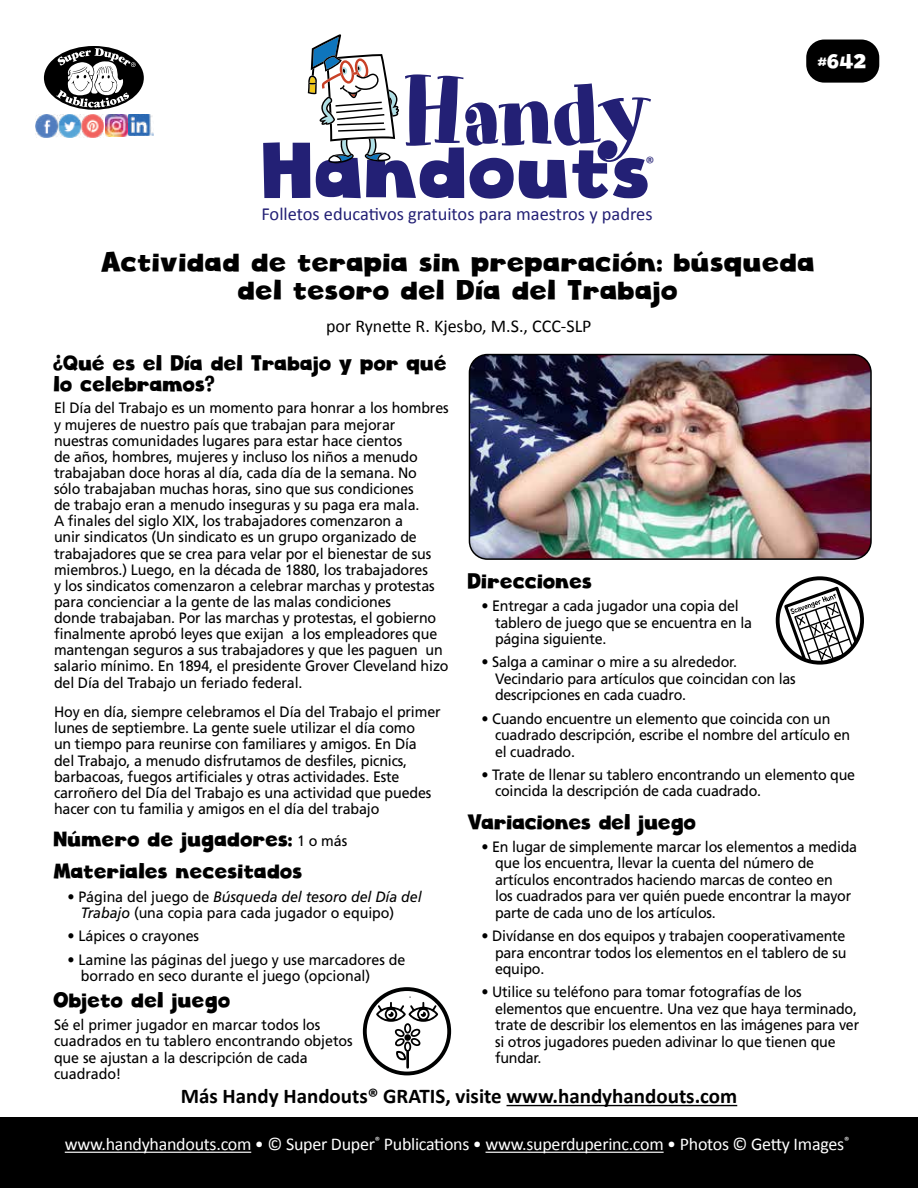
<style>
.page{position:relative;width:918px;height:1188px;background:#fff}
.page>*{position:absolute;margin:0;border:0;box-sizing:border-box;transform-origin:0 0}
.t1{font:93.75px "Art Department JNL";letter-spacing:-.03em;color:#232075}
.t2{font:76.8px "Cloudy Witha Chanceof Love";color:#232075}
.t3{font:27px/28.5px "Cloudy Witha Chanceof Love";color:#000;text-align:center}
.t4{font:21px/21px "Cloudy Witha Chanceof Love";letter-spacing:-.01em;color:#000;scale:.95 1}
.t5{font:700 21px "Calibri";color:#000}
.t6{font:19.5px "Cloudy Witha Chanceof Love";color:#fff}
.t7{font:18.45px "Calibri";color:#232075}
.t8{font:18px "Calibri";letter-spacing:-.015em;color:#fff}
.t9{font:18px "Calibri";color:#000}
.t10{font:18px "Calibri";color:#232075}
.t11{font:15px/16.2px "Frutiger";letter-spacing:-.01em;color:#000;scale:.95 1}
.s1{font-family:"Frutiger";font-size:15px}
.s2{font-style:italic}
</style>
<div class="page">
<hr style="left:507px;top:1105px;width:230px;height:1px;background:#000">
<div style="left:806px;top:40px;width:73px;height:43px;background:#000;border-radius:18px"></div>
<div style="left:0;top:1118px;width:918px;height:70px;background:#000"></div>
<div style="left:44px;top:46px;width:100px;height:64px;background:#000;border-radius:50%"></div>
<svg style="left:56px;top:48px;width:80px;height:60px"></svg>
<img style="left:36px;top:115px;width:68px;height:22px">
<img style="left:106px;top:115px;width:21px;height:21px">
<hr style="left:65px;top:1152px;width:186px;height:1px;background:#fff">
<hr style="left:486px;top:1152px;width:178px;height:1px;background:#fff">
<img style="left:129px;top:115px;width:24px;height:21px">
<svg style="left:308px;top:34px;width:91px;height:129px"></svg>
<img style="left:469px;top:355px;width:400px;height:204px">
<div style="left:469px;top:354px;width:403px;height:206px;border:2px solid #000;border-radius:18px"></div>
<div style="left:363px;top:987px;width:88px;height:88px;border:4px solid #000101;border-radius:50%"></div>
<hr style="left:406px;top:1052px;width:3px;height:15px;background:#000">
<svg style="left:376px;top:1002px;width:62px;height:59px"></svg>
<div style="left:776px;top:576px;width:88px;height:89px;border:4px solid #000;border-radius:50%"></div>
<svg style="left:782px;top:584px;width:80px;height:79px"></svg>
<h1 class="t1" style="left:402px;top:57px;width:252px">Handy</h1>
<h2 class="t2" style="left:264px;top:123px;width:391px">Handouts</h2>
<p class="t10" style="left:646px;top:150px;width:11px">®</p>
<p class="t7" style="left:261px;top:201px;width:393px">Folletos educativos gratuitos para maestros y padres</p>
<h3 class="t6" style="left:818px;top:49px;width:50px">#642</h3>
<h3 class="t3" style="left:102px;top:248px;width:716px">Actividad de terapia sin preparación: búsqueda del tesoro del Día del Trabajo</h3>
<p class="t9" style="left:326px;top:314px;width:267px">por Rynette R. Kjesbo, M.S., CCC-SLP</p>
<h3 class="t4" style="left:54px;top:352px;width:416px">¿Qué es el Día del Trabajo y por qué lo celebramos?</h3>
<p class="t11" style="left:54px;top:400px;width:417px">El Día del Trabajo es un momento para honrar a los hombres y mujeres de nuestro país que trabajan para mejorar nuestras comunidades lugares para estar hace cientos<br>de años, hombres, mujeres y incluso los niños a menudo trabajaban doce horas al día, cada día de la semana. No<br>sólo trabajaban muchas horas, sino que sus condiciones<br>de trabajo eran a menudo inseguras y su paga era mala.<br>A finales del siglo XIX, los trabajadores comenzaron a<br>unir sindicatos (Un sindicato es un grupo organizado de trabajadores que se crea para velar por el bienestar de sus miembros.) Luego, en la década de 1880, los trabajadores<br>y los sindicatos comenzaron a celebrar marchas y protestas para concienciar a la gente de las malas condiciones<br>donde trabajaban. Por las marchas y protestas, el gobierno finalmente aprobó leyes que exijan a los empleadores que mantengan seguros a sus trabajadores y que les paguen un salario mínimo. En 1894, el presidente Grover Cleveland hizo del Día del Trabajo un feriado federal.</p>
<p class="t11" style="left:54px;top:704px;width:409px">Hoy en día, siempre celebramos el Día del Trabajo el primer lunes de septiembre. La gente suele utilizar el día como<br>un tiempo para reunirse con familiares y amigos. En Día del Trabajo, a menudo disfrutamos de desfiles, picnics, barbacoas, fuegos artificiales y otras actividades. Este carroñero del Día del Trabajo es una actividad que puedes hacer con tu familia y amigos en el día del trabajo</p>
<h3 class="t4" style="left:54px;top:823px;width:310px;line-height:32.2px">Número de jugadores: <span class="s1">1 o más<br></span>Materiales necesitados</h3>
<p class="t11" style="left:81px;top:888px;width:360px;text-indent:-13px">• Página del juego de <span class="s2">Búsqueda del tesoro del Día del<br>Trabajo</span> (una copia para cada jugador o equipo)</p>
<p class="t11" style="left:68px;top:928px;width:140px">• Lápices o crayones</p>
<p class="t11" style="left:81px;top:951px;width:343px;text-indent:-13px">• Lamine las páginas del juego y use marcadores de borrado en seco durante el juego (opcional)</p>
<h3 class="t4" style="left:54px;top:990px;width:188px">Objeto del juego</h3>
<p class="t11" style="left:54px;top:1016px;width:316px">Sé el primer jugador en marcar todos los cuadrados en tu tablero encontrando objetos que se ajustan a la descripción de cada cuadrado!</p>
<h3 class="t4" style="left:468px;top:571px;width:133px">Direcciones</h3>
<p class="t11" style="left:495px;top:598px;width:272px;text-indent:-13px">• Entregar a cada jugador una copia del tablero de juego que se encuentra en la página siguiente.</p>
<p class="t11" style="left:495px;top:654px;width:318px;text-indent:-13px">• Salga a caminar o mire a su alrededor.<br>Vecindario para artículos que coincidan con las descripciones en cada cuadro.</p>
<p class="t11" style="left:495px;top:710px;width:375px;text-indent:-13px">• Cuando encuentre un elemento que coincida con un cuadrado descripción, escribe el nombre del artículo en el cuadrado.</p>
<p class="t11" style="left:495px;top:766px;width:381px;text-indent:-13px">• Trate de llenar su tablero encontrando un elemento que coincida la descripción de cada cuadrado.</p>
<h3 class="t4" style="left:468px;top:812px;width:243px">Variaciones del juego</h3>
<p class="t11" style="left:495px;top:838px;width:383px;text-indent:-13px">• En lugar de simplemente marcar los elementos a medida que los encuentra, llevar la cuenta del número de artículos encontrados haciendo marcas de conteo en<br>los cuadrados para ver quién puede encontrar la mayor parte de cada uno de los artículos.</p>
<p class="t11" style="left:495px;top:928px;width:371px;text-align:justify;text-indent:-13px">• Divídanse en dos equipos y trabajen cooperativamente para encontrar todos los elementos en el tablero de su equipo.</p>
<p class="t11" style="left:495px;top:984px;width:385px;text-indent:-13px">• Utilice su teléfono para tomar fotografías de los elementos que encuentre. Una vez que haya terminado, trate de describir los elementos en las imágenes para ver si otros jugadores pueden adivinar lo que tienen que fundar.</p>
<h3 class="t5" style="left:181px;top:1081px;width:558px">Más Handy Handouts® GRATIS, visite www.handyhandouts.com</h3>
<p class="t8" style="left:65px;top:1132px;width:786px">www.handyhandouts.com • © Super Duper<sup>®</sup> Publications • www.superduperinc.com • Photos © Getty Images<sup>®</sup></p>
</div>
